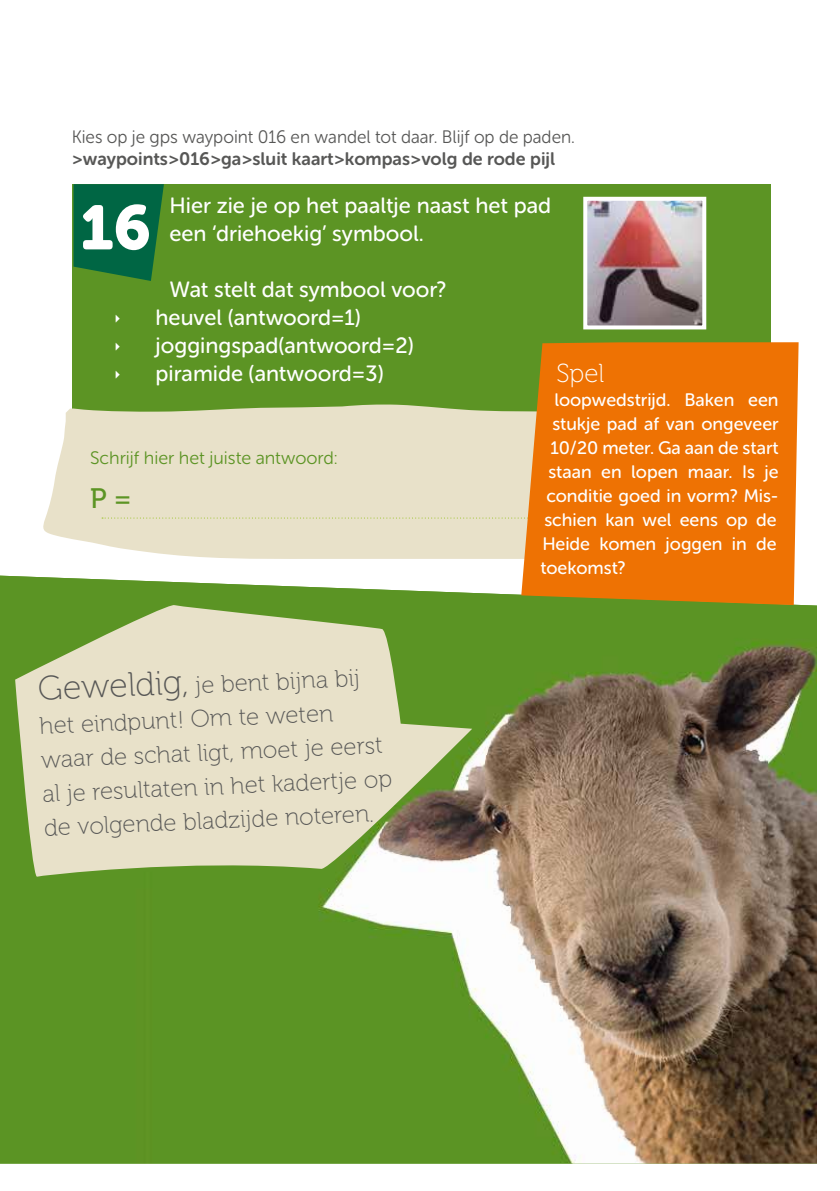
<style>
.page{position:relative;width:840px;height:1191px;background:#fff}
.page>*{position:absolute;margin:0;border:0;box-sizing:border-box;transform-origin:0 0}
.t1{font:62px "Museo Sans Rounded 900";color:#fff}
.t2{font:28px "Museo 500";color:#5c9424}
.t3{font:26px "Museo 100";color:#fff}
.t4{font:24px/34.2px "Museo 100";color:#575756}
.t5{font:22px/28px "Museo Sans Rounded 500";color:#fff}
.t6{font:18px "Museo Sans Rounded 500";color:#fff}
.t7{font:18px "Museo Sans Rounded 300";color:#575756;scale:.96 1}
.t8{font:18px "Museo Sans Rounded 700";color:#575756}
.t9{font:18px "Museo Sans Rounded 300";color:#5c9424}
.s1{font-size:34px}
</style>
<div class="page">
<div style="left:72px;top:184px;width:697px;height:304px;background:#5c9424"></div>
<svg style="left:73px;top:184px;width:91px;height:97px;background:#0d6c3f"></svg>
<img style="left:588px;top:202px;width:112px;height:122px">
<div style="left:583px;top:197px;width:122px;height:132px;border:4px solid #fff"></div>
<img style="left:0;top:575px;width:816px;height:588px">
<svg style="left:15px;top:603px;width:457px;height:275px;background:#c6cca3"></svg>
<div style="left:0;top:731px;width:23px;height:405px;background:#5b9424"></div>
<svg style="left:43px;top:404px;width:478px;height:155px;background:#e5e0c6"></svg>
<svg style="left:102px;top:517px;width:419px;height:1px"></svg>
<svg style="left:521px;top:342px;width:277px;height:263px;background:#e87609"></svg>
<p class="t7" style="left:72px;top:127px;width:525px">Kies op je gps waypoint 016 en wandel tot daar. Blijf op de paden.</p>
<p class="t8" style="left:72px;top:149px;width:484px">&gt;waypoints&gt;016&gt;ga&gt;sluit kaart&gt;kompas&gt;volg de rode pijl</p>
<p class="t5" style="left:169px;top:192px;width:383px">Hier zie je op het paaltje naast het pad een ‘driehoekig’ symbool.</p>
<p class="t5" style="left:155px;top:276px;width:292px;text-indent:14px">Wat stelt dat symbool voor? heuvel (antwoord=1) joggingspad(antwoord=2) piramide (antwoord=3)</p>
<h1 class="t1" style="left:80px;top:192px;width:72px">16</h1>
<h3 class="t3" style="left:556px;top:359px;width:50px">Spel</h3>
<p class="t6" style="left:554px;top:390px;width:225px">loopwedstrijd. Baken een</p>
<p class="t6" style="left:552px;top:414px;width:227px">stukje pad af van ongeveer</p>
<p class="t6" style="left:550px;top:438px;width:230px">10/20 meter. Ga aan de start</p>
<p class="t6" style="left:548px;top:462px;width:232px">staan en lopen maar. Is je</p>
<p class="t6" style="left:546px;top:486px;width:233px">conditie goed in vorm? Mis-</p>
<p class="t6" style="left:544px;top:510px;width:233px">schien kan wel eens op de</p>
<p class="t6" style="left:542px;top:534px;width:235px">Heide komen joggen in de</p>
<p class="t6" style="left:540px;top:558px;width:87px">toekomst?</p>
<p class="t9" style="left:90px;top:448px;width:249px">Schrijf hier het juiste antwoord:</p>
<h2 class="t2" style="left:90px;top:483px;width:43px">P =</h2>
<h3 class="t4" style="left:37px;top:673px;width:352px;rotate:-2deg"><span class="s1">Geweldig,</span> je bent bijna bij het eindpunt! Om te weten waar de schat ligt, moet je eerst al je resultaten in het kadertje op de volgende bladzijde noteren.</h3>
</div>
